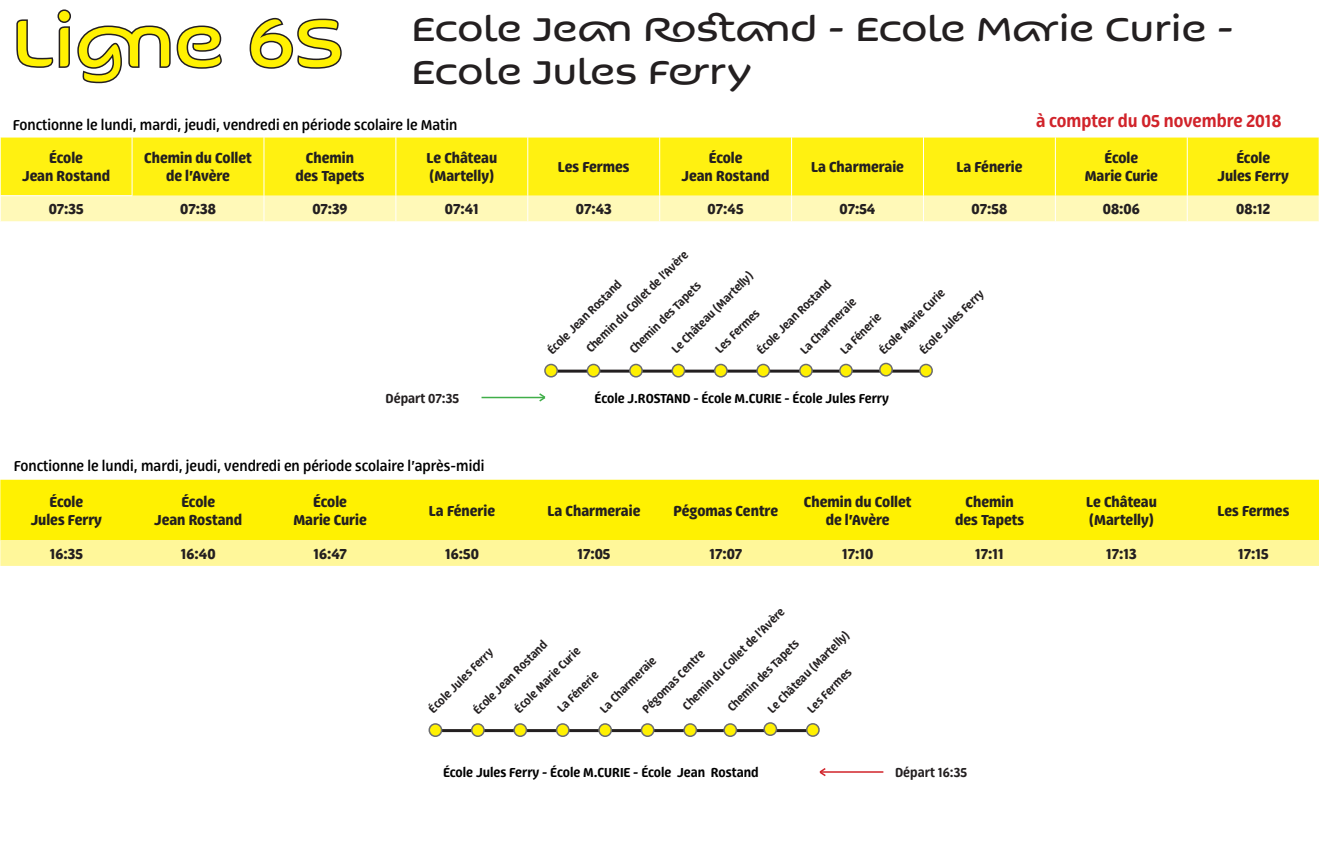
<style>
.page{position:relative;width:1319px;height:851px;background:#fff}
.page>*{position:absolute;margin:0;border:0;box-sizing:border-box;transform-origin:0 0}
.t1{font:72px "Kaili FY";color:#fff101}
.t2{font:36px/43.2px "Kaili FY";color:#231f20}
.t3{font:600 18px "Progressiva";color:#d1232a}
.t4{font:700 15px/18px "Progressiva";color:#231f20;text-align:center}
.t5{font:500 15px "Progressiva";color:#000}
.t6{font:600 13.5px "Progressiva";color:#000}
.t7{font:600 13.5px "Progressiva";color:#231f20}
.t8{font:600 12px/26.1px "Progressiva";color:#231f20}
</style>
<div class="page">
<div style="left:1px;top:138px;width:1317px;height:58px;background:#fff111"></div>
<hr style="left:132px;top:137px;width:1px;height:58px;background:#fff">
<hr style="left:264px;top:137px;width:1px;height:59px;background:#fff">
<hr style="left:395px;top:137px;width:1px;height:59px;background:#fff">
<hr style="left:527px;top:137px;width:1px;height:59px;background:#fff">
<hr style="left:659px;top:137px;width:1px;height:59px;background:#fff">
<hr style="left:791px;top:137px;width:1px;height:59px;background:#fff">
<hr style="left:923px;top:137px;width:1px;height:59px;background:#fff">
<hr style="left:1054px;top:137px;width:1px;height:59px;background:#fff">
<hr style="left:1186px;top:137px;width:1px;height:59px;background:#fff">
<hr style="left:0;top:195px;width:132px;height:1px;background:#fff">
<div style="left:0;top:196px;width:1319px;height:25px;background:#fff9b8"></div>
<svg style="left:16px;top:9px;width:206px;height:75px"></svg>
<svg style="left:249px;top:17px;width:93px;height:52px"></svg>
<div style="left:0;top:479px;width:1318px;height:61px;background:#fff101"></div>
<div style="left:0;top:540px;width:1318px;height:26px;background:#fff79a"></div>
<hr style="left:550px;top:369px;width:381px;height:3px;background:#231f20">
<div style="left:544px;top:363px;width:14px;height:14px;background:#fff101;border:2px solid #6c6d70;border-radius:50%"></div>
<div style="left:756px;top:363px;width:14px;height:14px;background:#fff101;border:2px solid #6c6d70;border-radius:50%"></div>
<div style="left:586px;top:363px;width:14px;height:14px;background:#fff101;border:2px solid #6c6d70;border-radius:50%"></div>
<div style="left:629px;top:363px;width:13px;height:14px;background:#fff101;border:2px solid #6c6d70;border-radius:50%"></div>
<div style="left:671px;top:363px;width:14px;height:14px;background:#fff101;border:2px solid #6c6d70;border-radius:50%"></div>
<div style="left:713px;top:363px;width:14px;height:14px;background:#fff101;border:2px solid #6c6d70;border-radius:50%"></div>
<hr style="left:481px;top:396px;width:64px;height:2px;background:#40ae49">
<svg style="left:537px;top:393px;width:9px;height:9px"></svg>
<hr style="left:819px;top:771px;width:64px;height:1px;background:#d1232a">
<svg style="left:819px;top:768px;width:8px;height:9px"></svg>
<div style="left:919px;top:363px;width:13px;height:14px;background:#fff101;border:2px solid #6c6d70;border-radius:50%"></div>
<div style="left:879px;top:362px;width:13px;height:14px;background:#fff101;border:2px solid #6c6d70;border-radius:50%"></div>
<div style="left:839px;top:363px;width:13px;height:14px;background:#fff101;border:2px solid #6c6d70;border-radius:50%"></div>
<div style="left:799px;top:363px;width:13px;height:14px;background:#fff101;border:2px solid #6c6d70;border-radius:50%"></div>
<hr style="left:434px;top:729px;width:383px;height:3px;background:#231f20">
<div style="left:428px;top:723px;width:14px;height:13px;background:#fff101;border:2px solid #6c6d70;border-radius:50%"></div>
<div style="left:640px;top:723px;width:14px;height:13px;background:#fff101;border:2px solid #6c6d70;border-radius:50%"></div>
<div style="left:471px;top:723px;width:13px;height:13px;background:#fff101;border:2px solid #6c6d70;border-radius:50%"></div>
<div style="left:513px;top:723px;width:14px;height:13px;background:#fff101;border:2px solid #6c6d70;border-radius:50%"></div>
<div style="left:555px;top:723px;width:14px;height:13px;background:#fff101;border:2px solid #6c6d70;border-radius:50%"></div>
<div style="left:598px;top:723px;width:14px;height:13px;background:#fff101;border:2px solid #6c6d70;border-radius:50%"></div>
<div style="left:763px;top:722px;width:14px;height:13px;background:#fff101;border:2px solid #6c6d70;border-radius:50%"></div>
<div style="left:723px;top:723px;width:14px;height:13px;background:#fff101;border:2px solid #6c6d70;border-radius:50%"></div>
<div style="left:683px;top:723px;width:14px;height:13px;background:#fff101;border:2px solid #6c6d70;border-radius:50%"></div>
<div style="left:805px;top:723px;width:14px;height:13px;background:#fff101;border:2px solid #6c6d70;border-radius:50%"></div>
<h1 class="t1" style="left:13px;top:-14px;width:332px">Ligne 6S</h1>
<h2 class="t2" style="left:412px;top:5px;width:823px">Ecole Jean Rostand - Ecole Marie Curie -<br>Ecole Jules Ferry</h2>
<p class="t5" style="left:13px;top:116px;width:446px">Fonctionne le lundi, mardi, jeudi, vendredi en période scolaire le Matin</p>
<p class="t3" style="left:1035px;top:110px;width:247px">à compter du 05 novembre 2018</p>
<p class="t4" style="left:22px;top:149px;width:89px">École<br>Jean Rostand</p>
<p class="t4" style="left:144px;top:149px;width:109px">Chemin du Collet de l’Avère</p>
<p class="t4" style="left:295px;top:149px;width:70px">Chemin des Tapets</p>
<p class="t4" style="left:426px;top:149px;width:72px;text-align:left">Le Château (Martelly)</p>
<p class="t4" style="left:557px;top:158px;width:73px">Les Fermes</p>
<p class="t4" style="left:681px;top:149px;width:89px">École<br>Jean Rostand</p>
<p class="t4" style="left:811px;top:158px;width:94px">La Charmeraie</p>
<p class="t4" style="left:956px;top:158px;width:68px">La Fénerie</p>
<p class="t4" style="left:1084px;top:149px;width:75px">École<br>Marie Curie</p>
<p class="t4" style="left:1217px;top:149px;width:73px">École<br>Jules Ferry</p>
<p class="t4" style="left:49px;top:200px;width:36px">07:35</p>
<p class="t4" style="left:180px;top:200px;width:37px">07:38</p>
<p class="t4" style="left:312px;top:200px;width:37px">07:39</p>
<p class="t4" style="left:445px;top:200px;width:35px">07:41</p>
<p class="t4" style="left:575px;top:200px;width:37px">07:43</p>
<p class="t4" style="left:707px;top:200px;width:37px">07:45</p>
<p class="t4" style="left:839px;top:200px;width:37px">07:54</p>
<p class="t4" style="left:971px;top:200px;width:37px">07:58</p>
<p class="t4" style="left:1102px;top:200px;width:38px">08:06</p>
<p class="t4" style="left:1235px;top:200px;width:35px">08:12</p>
<p class="t8" style="left:560px;top:323px;width:140px;text-indent:-29px;rotate:-45deg">École Jean Rostand<br>Chemin du Collet de l’Avère</p>
<p class="t8" style="left:664px;top:342px;width:111px;rotate:-45deg">Le Château (Martelly)</p>
<p class="t8" style="left:749px;top:343px;width:101px;rotate:-45deg">École Jean Rostand</p>
<p class="t8" style="left:622px;top:342px;width:97px;rotate:-45deg">Chemin des Tapets</p>
<p class="t8" style="left:871px;top:343px;width:89px;rotate:-45deg">École Marie Curie</p>
<p class="t8" style="left:912px;top:343px;width:87px;rotate:-45deg">École Jules Ferry</p>
<p class="t8" style="left:792px;top:343px;width:75px;rotate:-45deg">La Charmeraie</p>
<p class="t8" style="left:708px;top:342px;width:58px;rotate:-45deg">Les Fermes</p>
<p class="t8" style="left:832px;top:343px;width:54px;rotate:-45deg">La Fénerie</p>
<p class="t7" style="left:385px;top:390px;width:75px">Départ 07:35</p>
<p class="t6" style="left:594px;top:390px;width:296px">École J.ROSTAND - École M.CURIE - École Jules Ferry</p>
<p class="t5" style="left:14px;top:456px;width:472px">Fonctionne le lundi, mardi, jeudi, vendredi en période scolaire l’après-midi</p>
<p class="t4" style="left:31px;top:492px;width:73px">École<br>Jules Ferry</p>
<p class="t4" style="left:154px;top:492px;width:89px">École<br>Jean Rostand</p>
<p class="t4" style="left:293px;top:492px;width:75px">École<br>Marie Curie</p>
<p class="t4" style="left:429px;top:501px;width:68px">La Fénerie</p>
<p class="t4" style="left:547px;top:501px;width:94px">La Charmeraie</p>
<p class="t4" style="left:673px;top:501px;width:106px">Pégomas Centre</p>
<p class="t4" style="left:803px;top:492px;width:109px">Chemin du Collet de l’Avère</p>
<p class="t4" style="left:954px;top:492px;width:70px">Chemin des Tapets</p>
<p class="t4" style="left:1085px;top:492px;width:72px;text-align:left">Le Château (Martelly)</p>
<p class="t4" style="left:1217px;top:501px;width:73px">Les Fermes</p>
<p class="t4" style="left:50px;top:544px;width:35px">16:35</p>
<p class="t4" style="left:181px;top:544px;width:36px">16:40</p>
<p class="t4" style="left:313px;top:544px;width:35px">16:47</p>
<p class="t4" style="left:445px;top:544px;width:35px">16:50</p>
<p class="t4" style="left:577px;top:544px;width:35px">17:05</p>
<p class="t4" style="left:709px;top:544px;width:34px">17:07</p>
<p class="t4" style="left:842px;top:544px;width:33px">17:10</p>
<p class="t4" style="left:975px;top:544px;width:30px">17:11</p>
<p class="t4" style="left:1105px;top:544px;width:32px">17:13</p>
<p class="t4" style="left:1237px;top:544px;width:32px">17:15</p>
<p class="t8" style="left:675px;top:698px;width:140px;rotate:-45deg">Chemin du Collet de l’Avère</p>
<p class="t8" style="left:760px;top:701px;width:111px;rotate:-45deg">Le Château (Martelly)</p>
<p class="t8" style="left:466px;top:703px;width:101px;rotate:-45deg">École Jean Rostand</p>
<p class="t8" style="left:720px;top:699px;width:97px;rotate:-45deg">Chemin des Tapets</p>
<p class="t8" style="left:507px;top:701px;width:89px;rotate:-45deg">École Marie Curie</p>
<p class="t8" style="left:421px;top:701px;width:87px;rotate:-45deg">École Jules Ferry</p>
<p class="t8" style="left:634px;top:701px;width:84px;rotate:-45deg">Pégomas Centre</p>
<p class="t8" style="left:592px;top:701px;width:75px;rotate:-45deg">La Charmeraie</p>
<p class="t8" style="left:799px;top:701px;width:58px;rotate:-45deg">Les Fermes</p>
<p class="t8" style="left:550px;top:701px;width:54px;rotate:-45deg">La Fénerie</p>
<p class="t6" style="left:443px;top:764px;width:317px">École Jules Ferry - École M.CURIE - École Jean Rostand</p>
<p class="t7" style="left:895px;top:764px;width:73px">Départ 16:35</p>
</div>
